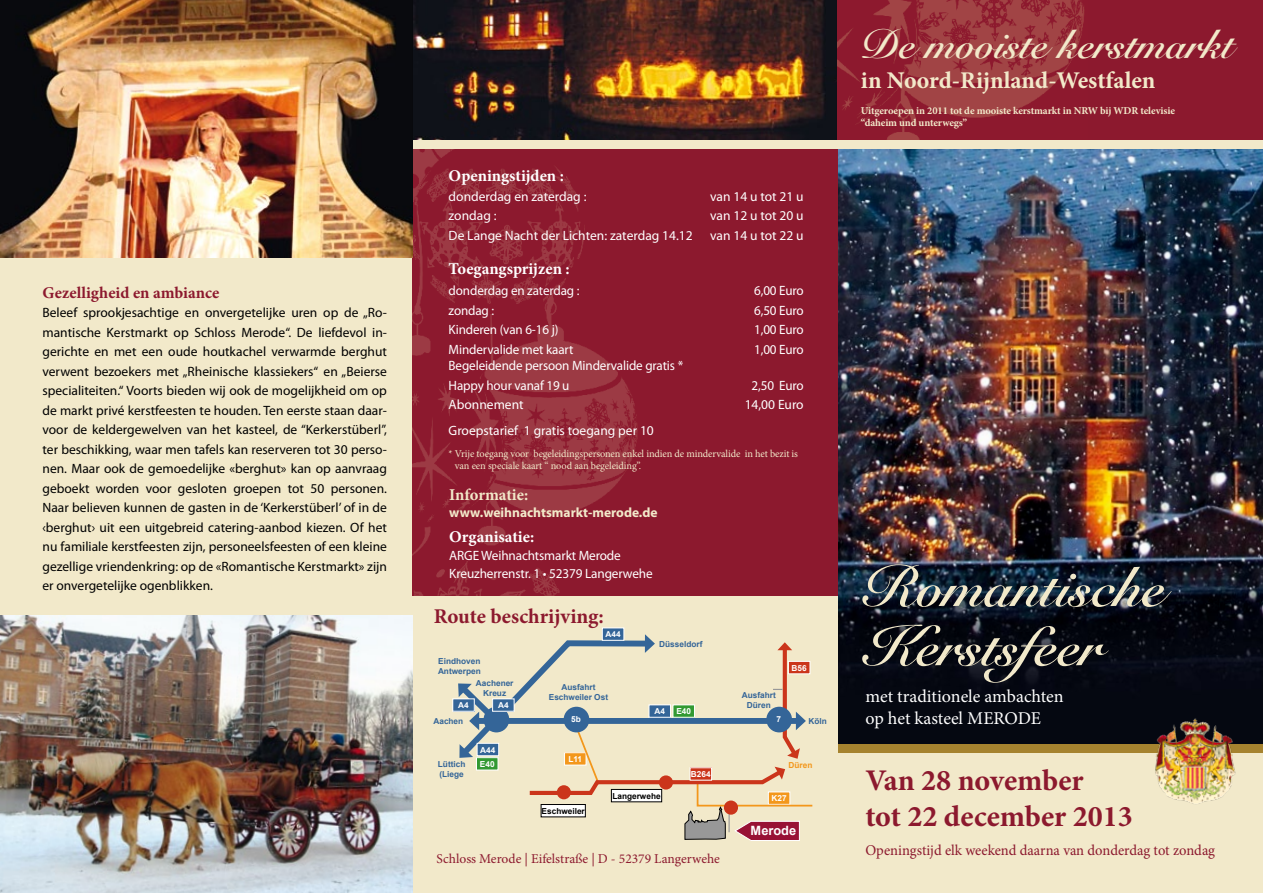
<style>
.page{position:relative;width:1263px;height:893px;background:#fff}
.page>*{position:absolute;margin:0;border:0;box-sizing:border-box;transform-origin:0 0}
.t1{font:56.4px/59.2px "Snell Roundhand Bold Script";color:#f2e9ca}
.t2{font:40.5px "Snell Roundhand Bold Script";color:#f2e9ca}
.t3{font:700 30px/36px "Minion Pro";letter-spacing:-.005em;color:#8c192e}
.t4{font:700 24px "Minion Pro";color:#f2e9ca}
.t5{font:700 21px "Minion Pro";color:#8c192e}
.t6{font:18px/22.5px "Minion Pro";letter-spacing:-.005em;color:#fff}
.t7{font:700 16.5px "Minion Pro";color:#fff}
.t8{font:700 16.5px "Minion Pro";color:#8c192e}
.t9{font:700 16.5px "Minion Pro";letter-spacing:-.005em;color:#f2e9ca}
.t10{font:15px "Minion Pro";color:#8c192e}
.t11{font:13.5px/19.5px "Myriad Pro";color:#000;text-align:justify}
.t12{font:13.5px/19.5px "Myriad Pro";letter-spacing:-.01em;color:#fff}
.t13{font:13.5px "Minion Pro";color:#8c192e}
.t14{font:700 13.5px "Myriad Pro";color:#f2e9ca}
.t15{font:700 12.75px "Arial";color:#fff}
.t16{font:10.5px/12px "Minion Pro";letter-spacing:-.01em;color:#f2e9ca}
.t17{font:700 10.5px/12px "Minion Pro";letter-spacing:-.01em;color:#f2e9ca}
.t18{font:700 8.25px/9.9px "Arial";color:#346598;text-align:center}
.t19{font:700 8.25px "Arial";color:#fff}
.t20{font:700 8.25px "Arial";color:#000}
.t21{font:700 8.25px "Arial";color:#f3971b}
</style>
<div class="page">
<img style="left:838px;top:149px;width:425px;height:596px">
<div style="left:838px;top:753px;width:425px;height:140px;background:#f2e9ca"></div>
<div style="left:838px;top:745px;width:425px;height:8px;background:#a6832f"></div>
<img style="left:1152px;top:710px;width:87px;height:94px">
<div style="left:0;top:0;width:838px;height:893px;background:#f2e9ca"></div>
<div style="left:412px;top:145px;width:426px;height:462px;background:#8c192e"></div>
<img style="left:412px;top:149px;width:226px;height:447px">
<div style="left:400px;top:596px;width:438px;height:297px;background:#f2e9ca"></div>
<img style="left:412px;top:0;width:426px;height:140px">
<div style="left:412px;top:140px;width:426px;height:9px;background:#f2e9ca"></div>
<div style="left:602px;top:628px;width:22px;height:12px;background:#346598"></div>
<div style="left:452px;top:698px;width:23px;height:13px;border:1px solid #fff"></div>
<svg style="left:454px;top:634px;width:359px;height:207px"></svg>
<svg style="left:838px;top:0;width:425px;height:140px;background:#912333"></svg>
<div style="left:838px;top:140px;width:425px;height:9px;background:#f2e9ca"></div>
<img style="left:0;top:0;width:412px;height:258px">
<img style="left:0;top:615px;width:412px;height:278px">
<p class="t8" style="left:43px;top:281px;width:178px">Gezelligheid en ambiance</p>
<p class="t11" style="left:43px;top:303px;width:346px">Beleef sprookjesachtige en onvergetelijke uren op de „Ro&shy;mantische Kerstmarkt op Schloss Merode“. De liefdevol in&shy;gerichte en met een oude houtkachel verwarmde berghut verwent bezoekers met „Rheinische klassiekers“ en „Beierse specialiteiten.“ Voorts bieden wij ook de mogelijkheid om op de markt privé kerstfeesten te houden. Ten eerste staan daar&shy;voor de keldergewelven van het kasteel, de “Kerkerstüberl”, ter beschikking, waar men tafels kan reserveren tot 30 perso&shy;nen. Maar ook de gemoedelijke «berghut» kan op aanvraag geboekt worden voor gesloten groepen tot 50 personen.<br>Naar believen kunnen de gasten in de ‘Kerkerstüberl’ of in de ‹berghut› uit een uitgebreid catering-aanbod kiezen. Of het nu familiale kerstfeesten zijn, personeelsfeesten of een kleine gezellige vriendenkring: op de «Romantische Kerstmarkt» zijn er onvergetelijke ogenblikken.</p>
<p class="t7" style="left:449px;top:164px;width:117px">Openingstijden :</p>
<p class="t12" style="left:449px;top:186px;width:139px">donderdag en zaterdag :</p>
<p class="t12" style="left:710px;top:186px;width:95px">van 14 u tot 21 u</p>
<p class="t12" style="left:449px;top:206px;width:49px">zondag :</p>
<p class="t12" style="left:710px;top:206px;width:95px">van 12 u tot 20 u</p>
<p class="t12" style="left:449px;top:225px;width:246px">De Lange Nacht der Lichten: zaterdag 14.12</p>
<p class="t12" style="left:710px;top:225px;width:95px">van 14 u tot 22 u</p>
<p class="t7" style="left:449px;top:257px;width:123px">Toegangsprijzen :</p>
<p class="t12" style="left:449px;top:281px;width:132px">donderdag en zaterdag :</p>
<p class="t12" style="left:754px;top:281px;width:51px">6,00 Euro</p>
<p class="t12" style="left:449px;top:300px;width:47px">zondag :</p>
<p class="t12" style="left:754px;top:300px;width:51px">6,50 Euro</p>
<p class="t12" style="left:449px;top:320px;width:111px">Kinderen (van 6-16 j)</p>
<p class="t12" style="left:754px;top:320px;width:51px">1,00 Euro</p>
<p class="t12" style="left:449px;top:339px;width:126px">Mindervalide met kaart</p>
<p class="t12" style="left:754px;top:339px;width:51px">1,00 Euro</p>
<p class="t12" style="left:449px;top:356px;width:236px">Begeleidende persoon Mindervalide gratis *<br>Happy hour vanaf 19 u</p>
<p class="t12" style="left:751px;top:375px;width:54px">2,50 Euro</p>
<p class="t12" style="left:449px;top:395px;width:76px">Abonnement</p>
<p class="t12" style="left:745px;top:395px;width:61px">14,00 Euro</p>
<p class="t12" style="left:449px;top:420px;width:207px">Groepstarief 1 gratis toegang per 10</p>
<p class="t16" style="left:455px;top:448px;width:345px;text-indent:-6px">* Vrije toegang voor begeleidingspersonen enkel indien de mindervalide in het bezit is van een speciale kaart “ nood aan begeleiding”.</p>
<p class="t9" style="left:449px;top:483px;width:80px">Informatie:</p>
<p class="t14" style="left:449px;top:503px;width:210px">www.weihnachtsmarkt-merode.de</p>
<p class="t7" style="left:449px;top:525px;width:87px">Organisatie:</p>
<p class="t12" style="left:449px;top:546px;width:205px;line-height:18px">ARGE Weihnachtsmarkt Merode<br>Kreuzherrenstr. 1 • 52379 Langerwehe</p>
<h3 class="t5" style="left:434px;top:602px;width:172px">Route beschrijving:</h3>
<p class="t18" style="left:438px;top:656px;width:44px;text-align:left">Eindhoven<br>Antwerpen</p>
<p class="t18" style="left:476px;top:679px;width:39px">Aachener<br>Kreuz</p>
<p class="t19" style="left:458px;top:700px;width:12px">A4</p>
<p class="t19" style="left:498px;top:700px;width:12px">A4</p>
<p class="t19" style="left:605px;top:629px;width:17px">A44</p>
<p class="t18" style="left:549px;top:682px;width:61px">Ausfahrt<br>Eschweiler Ost</p>
<p class="t18" style="left:659px;top:640px;width:45px">Düsseldorf</p>
<p class="t19" style="left:654px;top:706px;width:12px">A4</p>
<p class="t19" style="left:676px;top:706px;width:16px">E40</p>
<p class="t18" style="left:742px;top:690px;width:35px">Ausfahrt<br>Düren</p>
<p class="t19" style="left:792px;top:662px;width:17px">B56</p>
<p class="t19" style="left:571px;top:714px;width:11px">5b</p>
<p class="t19" style="left:776px;top:714px;width:6px">7</p>
<p class="t18" style="left:433px;top:716px;width:31px">Aachen</p>
<p class="t18" style="left:808px;top:716px;width:20px">Köln</p>
<p class="t18" style="left:438px;top:759px;width:29px;text-align:left">Lüttich (Liege</p>
<p class="t19" style="left:480px;top:744px;width:17px">A44</p>
<p class="t19" style="left:480px;top:758px;width:16px">E40</p>
<p class="t19" style="left:568px;top:754px;width:15px">L11</p>
<p class="t20" style="left:542px;top:805px;width:45px">Eschweiler</p>
<p class="t20" style="left:612px;top:790px;width:50px">Langerwehe</p>
<p class="t19" style="left:691px;top:769px;width:21px">B264</p>
<p class="t13" style="left:437px;top:849px;width:285px">Schloss Merode | Eifelstraße | D - 52379 Langerwehe</p>
<p class="t21" style="left:788px;top:759px;width:25px">Düren</p>
<p class="t19" style="left:771px;top:793px;width:17px">K27</p>
<p class="t15" style="left:751px;top:822px;width:47px">Merode</p>
<h2 class="t2" style="left:861px;top:20px;width:374px">De mooiste kerstmarkt</h2>
<h3 class="t4" style="left:861px;top:63px;width:296px">in Noord-Rijnland-Westfalen</h3>
<p class="t17" style="left:861px;top:105px;width:316px">Uitgeroepen in 2011 tot de mooiste kerstmarkt in NRW bij WDR televisie “daheim und unterwegs”</p>
<h1 class="t1" style="left:865px;top:559px;width:301px">Romantische<br>Kerstsfeer</h1>
<h3 class="t6" style="left:865px;top:685px;width:200px">met traditionele ambachten op het kasteel MERODE</h3>
<h3 class="t3" style="left:865px;top:762px;width:269px">Van 28 november<br>tot 22 december 2013</h3>
<p class="t10" style="left:865px;top:840px;width:351px">Openingstijd elk weekend daarna van donderdag tot zondag</p>
</div>
